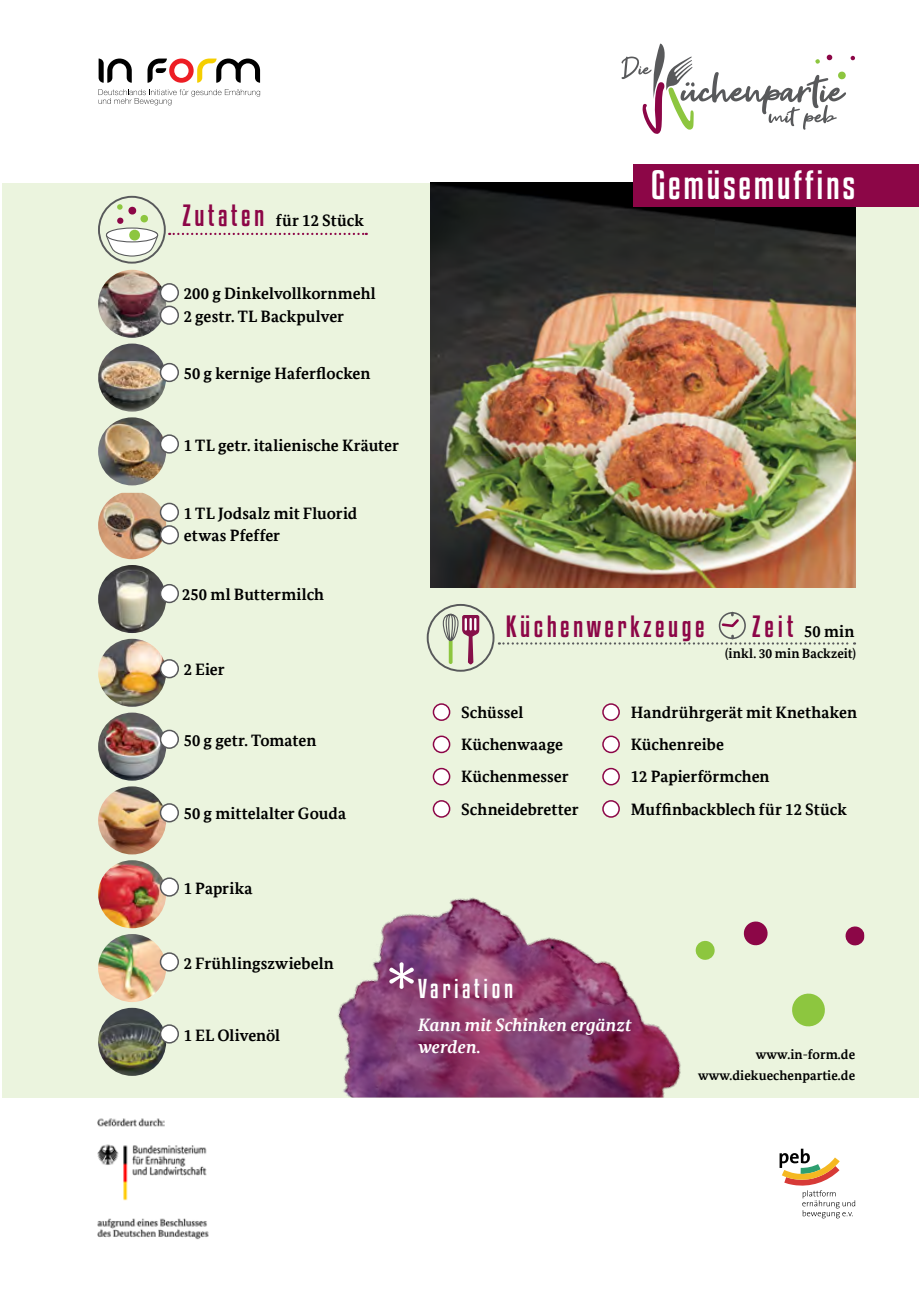
<style>
.page{position:relative;width:919px;height:1289px;background:#fff}
.page>*{position:absolute;margin:0;border:0;box-sizing:border-box;transform-origin:0 0}
.t1{font:84.3px "Gotham Rounded";color:#fff}
.t2{font:36px "Kenyan Coffee Rg";letter-spacing:.075em;color:#fff}
.t3{font:27px "Kenyan Coffee Rg";letter-spacing:.13em;color:#8c0647}
.t4{font:24px "Kenyan Coffee Rg";letter-spacing:.15em;color:#fff}
.t5{font:italic 700 18px/22.5px "Bundes Serif Office";color:#fff}
.t6{font:700 16.5px/22.5px "Bundes Serif Office";letter-spacing:.005em;color:#000}
.t7{font:700 13.5px "Bundes Serif Office";letter-spacing:.005em;color:#000}
.s1{font-family:"Kenyan Coffee Rg";font-weight:400;font-size:27px;color:#8c0647}
</style>
<div class="page">
<div style="left:2px;top:183px;width:916px;height:914px;background:#ebf4de"></div>
<svg style="left:147px;top:59px;width:113px;height:24px"></svg>
<svg style="left:99px;top:59px;width:33px;height:24px"></svg>
<svg style="left:98px;top:89px;width:162px;height:16px"></svg>
<svg style="left:779px;top:1148px;width:76px;height:70px"></svg>
<svg style="left:621px;top:44px;width:234px;height:90px"></svg>
<img style="left:431px;top:183px;width:424px;height:404px">
<div style="left:433px;top:704px;width:16px;height:16px;background:#fff;border-radius:50%"></div>
<div style="left:432px;top:703px;width:18px;height:18px;border:2px solid #8c0647;border-radius:50%"></div>
<div style="left:433px;top:736px;width:16px;height:16px;background:#fff;border-radius:50%"></div>
<div style="left:432px;top:735px;width:18px;height:18px;border:2px solid #8c0647;border-radius:50%"></div>
<div style="left:433px;top:768px;width:16px;height:16px;background:#fff;border-radius:50%"></div>
<div style="left:432px;top:767px;width:18px;height:18px;border:2px solid #8c0647;border-radius:50%"></div>
<div style="left:433px;top:800px;width:16px;height:17px;background:#fff;border-radius:50%"></div>
<div style="left:432px;top:800px;width:18px;height:17px;border:2px solid #8c0647;border-radius:50%"></div>
<div style="left:603px;top:704px;width:16px;height:16px;background:#fff;border-radius:50%"></div>
<div style="left:602px;top:703px;width:18px;height:18px;border:2px solid #8c0647;border-radius:50%"></div>
<div style="left:603px;top:736px;width:16px;height:16px;background:#fff;border-radius:50%"></div>
<div style="left:602px;top:735px;width:18px;height:18px;border:2px solid #8c0647;border-radius:50%"></div>
<div style="left:603px;top:768px;width:16px;height:16px;background:#fff;border-radius:50%"></div>
<div style="left:602px;top:767px;width:18px;height:18px;border:2px solid #8c0647;border-radius:50%"></div>
<div style="left:603px;top:800px;width:16px;height:17px;background:#fff;border-radius:50%"></div>
<div style="left:602px;top:800px;width:18px;height:17px;border:2px solid #8c0647;border-radius:50%"></div>
<svg style="left:743px;top:921px;width:25px;height:25px"></svg>
<svg style="left:792px;top:993px;width:33px;height:34px"></svg>
<svg style="left:845px;top:926px;width:19px;height:20px"></svg>
<div style="left:718px;top:612px;width:27px;height:27px;border:2px solid #58595b;border-radius:50%"></div>
<svg style="left:720px;top:613px;width:21px;height:15px"></svg>
<svg style="left:499px;top:636px;width:356px;height:8px"></svg>
<div style="left:98px;top:196px;width:68px;height:67px;border:2px solid #58595b;border-radius:50%"></div>
<svg style="left:105px;top:204px;width:54px;height:53px"></svg>
<div style="left:426px;top:604px;width:68px;height:67px;border:2px solid #58595b;border-radius:50%"></div>
<svg style="left:442px;top:613px;width:37px;height:51px"></svg>
<div style="left:634px;top:164px;width:284px;height:43px;background:#8c0647"></div>
<img style="left:98px;top:638px;width:68px;height:69px;border-radius:34px">
<img style="left:98px;top:712px;width:68px;height:68px;border-radius:34px">
<div style="left:160px;top:730px;width:18px;height:18px;background:#fff;border-radius:50%"></div>
<div style="left:160px;top:729px;width:19px;height:20px;border:2px solid #58595b;border-radius:50%"></div>
<img style="left:98px;top:565px;width:68px;height:68px;border-radius:34px">
<div style="left:160px;top:584px;width:18px;height:18px;background:#fff;border-radius:50%"></div>
<div style="left:160px;top:584px;width:19px;height:19px;border:2px solid #58595b;border-radius:50%"></div>
<img style="left:98px;top:270px;width:68px;height:68px;border-radius:34px">
<div style="left:160px;top:284px;width:18px;height:17px;background:#fff;border-radius:50%"></div>
<div style="left:160px;top:283px;width:19px;height:19px;border:2px solid #58595b;border-radius:50%"></div>
<div style="left:160px;top:306px;width:18px;height:18px;background:#fff;border-radius:50%"></div>
<div style="left:160px;top:305px;width:19px;height:20px;border:2px solid #58595b;border-radius:50%"></div>
<img style="left:98px;top:343px;width:68px;height:68px;border-radius:34px">
<div style="left:160px;top:363px;width:18px;height:18px;background:#fff;border-radius:50%"></div>
<div style="left:160px;top:363px;width:19px;height:19px;border:2px solid #58595b;border-radius:50%"></div>
<img style="left:98px;top:493px;width:68px;height:66px">
<div style="left:160px;top:503px;width:18px;height:18px;background:#fff;border-radius:50%"></div>
<div style="left:160px;top:502px;width:19px;height:20px;border:2px solid #58595b;border-radius:50%"></div>
<div style="left:160px;top:526px;width:18px;height:17px;background:#fff;border-radius:50%"></div>
<div style="left:160px;top:525px;width:19px;height:19px;border:2px solid #58595b;border-radius:50%"></div>
<img style="left:98px;top:417px;width:68px;height:68px;border-radius:34px">
<div style="left:160px;top:435px;width:18px;height:18px;background:#fff;border-radius:50%"></div>
<div style="left:160px;top:434px;width:19px;height:19px;border:2px solid #58595b;border-radius:50%"></div>
<img style="left:98px;top:786px;width:68px;height:68px;border-radius:34px">
<div style="left:160px;top:804px;width:18px;height:17px;background:#fff;border-radius:50%"></div>
<div style="left:160px;top:803px;width:19px;height:19px;border:2px solid #58595b;border-radius:50%"></div>
<img style="left:98px;top:860px;width:68px;height:68px;border-radius:34px">
<div style="left:160px;top:878px;width:18px;height:17px;background:#fff;border-radius:50%"></div>
<div style="left:160px;top:877px;width:19px;height:19px;border:2px solid #58595b;border-radius:50%"></div>
<img style="left:98px;top:1007px;width:68px;height:68px;border-radius:34px">
<div style="left:160px;top:1025px;width:18px;height:17px;background:#fff;border-radius:50%"></div>
<div style="left:160px;top:1024px;width:19px;height:19px;border:2px solid #58595b;border-radius:50%"></div>
<img style="left:98px;top:934px;width:68px;height:68px;border-radius:34px">
<div style="left:160px;top:953px;width:18px;height:17px;background:#fff;border-radius:50%"></div>
<div style="left:160px;top:952px;width:19px;height:19px;border:2px solid #58595b;border-radius:50%"></div>
<div style="left:160px;top:660px;width:18px;height:17px;background:#fff;border-radius:50%"></div>
<div style="left:160px;top:659px;width:19px;height:19px;border:2px solid #58595b;border-radius:50%"></div>
<img style="left:338px;top:897px;width:377px;height:200px">
<img style="left:98px;top:1118px;width:111px;height:122px">
<svg style="left:169px;top:233px;width:198px;height:2px"></svg>
<p class="t6" style="left:182px;top:209px;width:183px"><span class="s1">Zutaten</span> für 12 Stück</p>
<p class="t6" style="left:184px;top:282px;width:193px">200 g Dinkelvollkornmehl<br>2 gestr. TL Backpulver</p>
<p class="t6" style="left:184px;top:362px;width:188px">50 g kernige Haferflocken</p>
<p class="t6" style="left:184px;top:433px;width:217px">1 TL getr. italienische Kräuter</p>
<p class="t6" style="left:184px;top:502px;width:175px">1 TL Jodsalz mit Fluorid etwas Pfeffer</p>
<p class="t6" style="left:182px;top:583px;width:143px">250 ml Buttermilch</p>
<p class="t6" style="left:184px;top:658px;width:42px">2 Eier</p>
<p class="t6" style="left:184px;top:729px;width:134px">50 g getr. Tomaten</p>
<p class="t6" style="left:184px;top:802px;width:164px">50 g mittelalter Gouda</p>
<p class="t6" style="left:184px;top:876px;width:70px">1 Paprika</p>
<p class="t2" style="left:651px;top:160px;width:205px">Gemüsemuffins</p>
<p class="t3" style="left:506px;top:607px;width:200px">Küchenwerkzeuge</p>
<p class="t6" style="left:752px;top:619px;width:104px"><span class="s1">Zeit</span> 50 min</p>
<p class="t7" style="left:725px;top:645px;width:132px">(inkl. 30 min Backzeit)</p>
<p class="t6" style="left:461px;top:701px;width:64px">Schüssel</p>
<p class="t6" style="left:461px;top:733px;width:103px">Küchenwaage</p>
<p class="t6" style="left:461px;top:765px;width:109px">Küchenmesser</p>
<p class="t6" style="left:461px;top:797px;width:119px">Schneidebretter</p>
<p class="t6" style="left:630px;top:701px;width:228px">Handrührgerät mit Knethaken</p>
<p class="t6" style="left:630px;top:733px;width:95px">Küchenreibe</p>
<p class="t6" style="left:630px;top:765px;width:140px">12 Papierförmchen</p>
<p class="t6" style="left:630px;top:797px;width:217px">Muffinbackblech für 12 Stück</p>
<p class="t6" style="left:184px;top:951px;width:152px">2 Frühlingszwiebeln</p>
<p class="t6" style="left:184px;top:1023px;width:98px">1 EL Olivenöl</p>
<p class="t1" style="left:383px;top:934px;width:38px">*</p>
<p class="t4" style="left:418px;top:972px;width:96px">Variation</p>
<p class="t5" style="left:418px;top:1013px;width:215px">Kann mit Schinken ergänzt werden.</p>
<p class="t7" style="left:755px;top:1045px;width:101px">www.in-form.de</p>
<p class="t7" style="left:698px;top:1066px;width:159px">www.diekuechenpartie.de</p>
</div>
